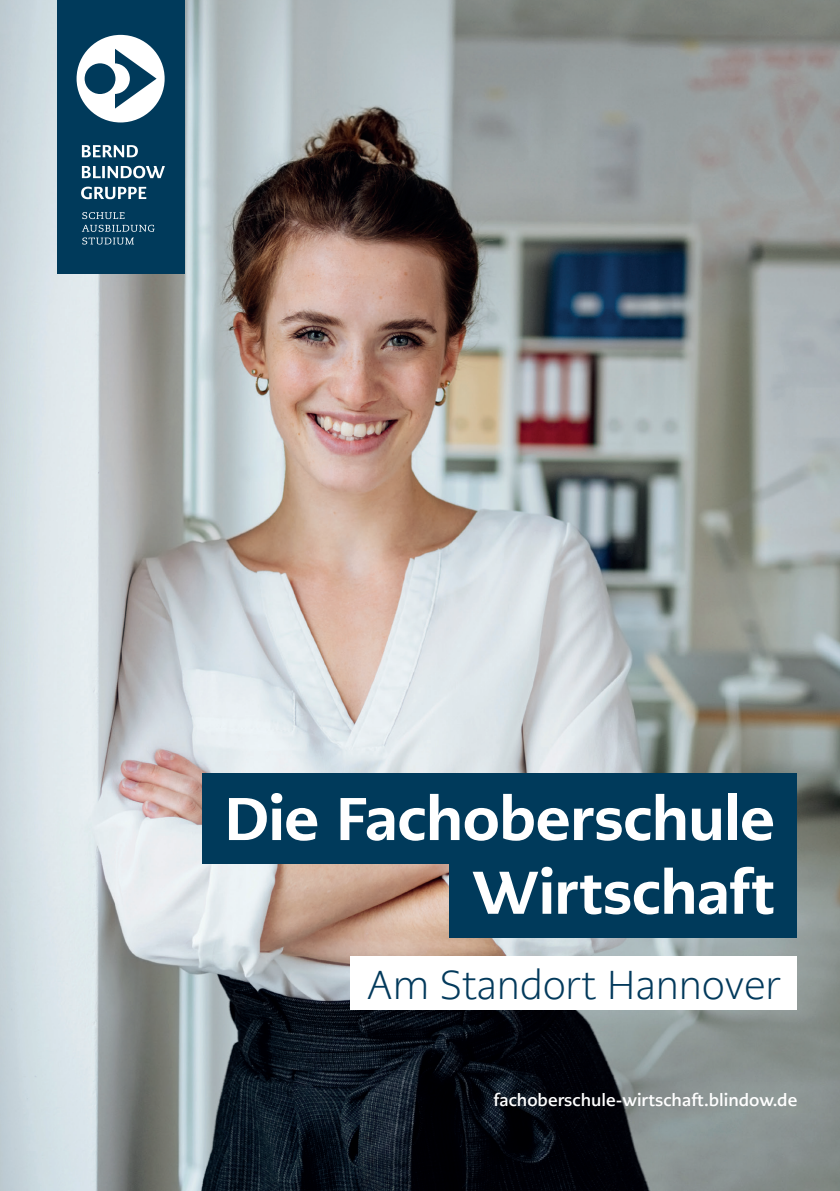
<style>
.page{position:relative;width:840px;height:1191px;background:#fff}
.page>*{position:absolute;margin:0;border:0;box-sizing:border-box;transform-origin:0 0}
.t1{font:800 60px "PMN Caecilia Sans Head";letter-spacing:.01em;color:#fff}
.t2{font:300 40px "PMN Caecilia Sans Head";letter-spacing:.01em;color:#033a5c}
.t3{font:700 17px "PMN Caecilia Sans Text";color:#fff}
</style>
<div class="page">
<img style="left:0;top:0;width:839px;height:1191px">
<div style="left:449px;top:846px;width:347px;height:91px;background:#003a5b"></div>
<div style="left:202px;top:773px;width:594px;height:90px;background:#003a5b"></div>
<div style="left:57px;top:0;width:127px;height:274px;background:#003a5b"></div>
<svg style="left:81px;top:187px;width:65px;height:12px"></svg>
<svg style="left:82px;top:166px;width:83px;height:12px"></svg>
<svg style="left:82px;top:145px;width:56px;height:12px"></svg>
<div style="left:76px;top:35px;width:88px;height:87px;background:#fff;border-radius:50%"></div>
<svg style="left:115px;top:49px;width:41px;height:60px"></svg>
<div style="left:85px;top:63px;width:30px;height:31px;background:#003a5b;border-radius:50%"></div>
<svg style="left:82px;top:225px;width:72px;height:19px"></svg>
<svg style="left:82px;top:212px;width:42px;height:7px"></svg>
<div style="left:350px;top:956px;width:447px;height:54px;background:#fff"></div>
<h1 class="t1" style="left:225px;top:778px;width:550px">Die Fachoberschule</h1>
<h1 class="t1" style="left:473px;top:852px;width:302px">Wirtschaft</h1>
<h2 class="t2" style="left:367px;top:960px;width:414px">Am Standort Hannover</h2>
<p class="t3" style="left:493px;top:1088px;width:305px">fachoberschule-wirtschaft.blindow.de</p>
</div>
